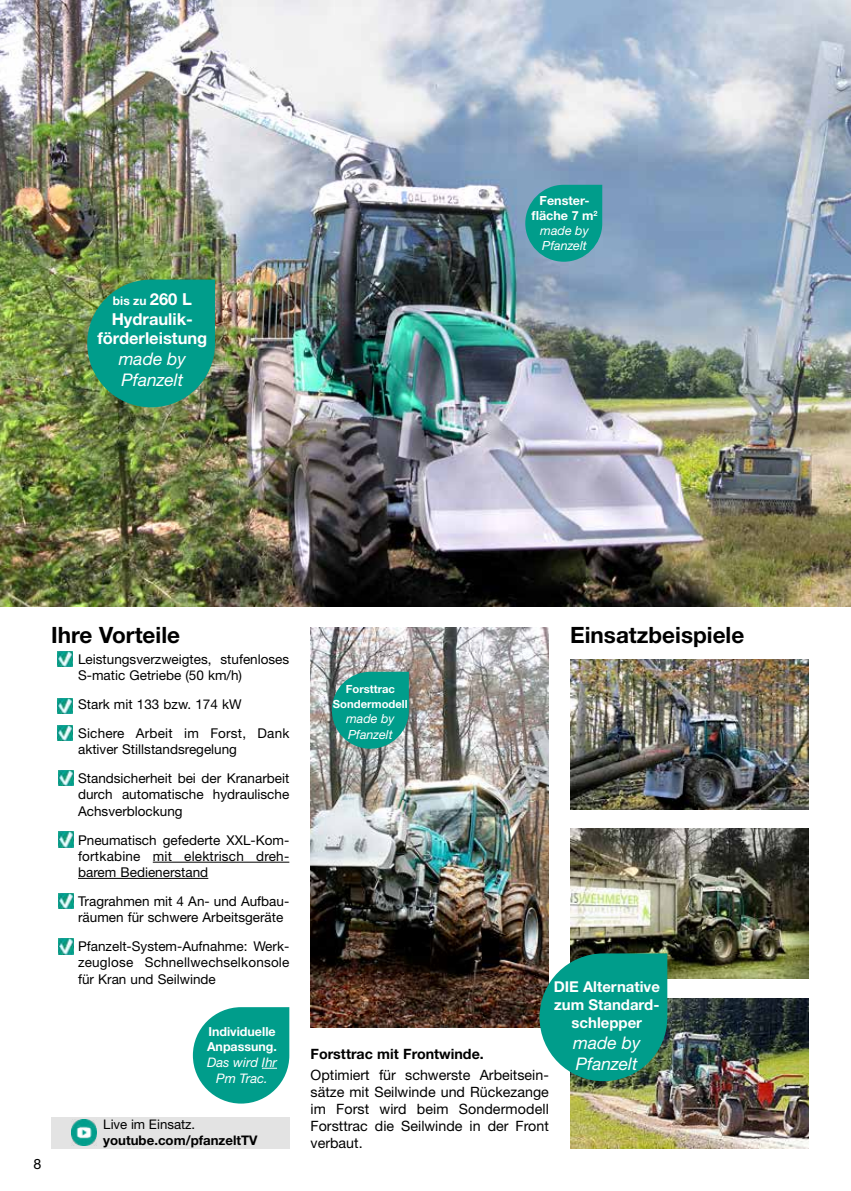
<style>
.page{position:relative;width:851px;height:1191px;background:#fff}
.page>*{position:absolute;margin:0;border:0;box-sizing:border-box;transform-origin:0 0}
.t1{font:700 22.5px "Helvetica Neue LT Pro";color:#000}
.t2{font:italic 17.4px/20.9px "Helvetica Neue LT Pro";color:#fff}
.t3{font:700 16.5px/19.8px "Helvetica Neue LT Pro";color:#fff;text-align:center}
.t4{font:700 15px/18px "Helvetica Neue LT Pro";color:#fff;text-align:center}
.t5{font:14.25px/17.1px "Helvetica Neue LT Pro";color:#000;text-align:justify}
.t6{font:700 14.25px "Helvetica Neue LT Pro";color:#000}
.t7{font:13.5px/16.2px "Helvetica Neue LT Pro";color:#000;text-align:justify}
.t8{font:700 13.2px "Helvetica Neue LT Pro";color:#000}
.t9{font:italic 13.2px/15.8px "Helvetica Neue LT Pro";color:#fff;text-align:center}
.t10{font:13.2px "Helvetica Neue LT Pro";color:#000}
.t11{font:700 12.6px/15.1px "Helvetica Neue LT Pro";color:#fff;text-align:center}
.t12{font:italic 12.6px/15.1px "Helvetica Neue LT Pro";color:#fff}
.t13{font:700 12.45px/15px "Helvetica Neue LT Pro";color:#fff}
.t14{font:700 12px "Helvetica Neue LT Pro";color:#fff}
.t15{font:700 11.25px/15.1px "Helvetica Neue LT Pro";color:#fff;text-align:center}
.s1{font-size:16.5px}
.s2{font-weight:400;font-style:italic}
</style>
<div class="page">
<img style="left:0;top:0;width:850px;height:606px">
<hr style="left:153px;top:862px;width:136px;height:1px;background:#000">
<hr style="left:78px;top:878px;width:130px;height:1px;background:#000">
<img style="left:57px;top:651px;width:15px;height:16px">
<img style="left:57px;top:725px;width:15px;height:15px">
<img style="left:57px;top:698px;width:15px;height:15px">
<img style="left:58px;top:770px;width:15px;height:15px">
<img style="left:58px;top:831px;width:15px;height:16px">
<img style="left:58px;top:893px;width:15px;height:15px">
<img style="left:58px;top:938px;width:15px;height:16px">
<svg style="left:87px;top:279px;width:128px;height:128px;background:#149980"></svg>
<img style="left:310px;top:627px;width:239px;height:400px">
<svg style="left:525px;top:185px;width:77px;height:77px;background:#169e94"></svg>
<svg style="left:332px;top:672px;width:77px;height:76px;background:#179c8c"></svg>
<svg style="left:193px;top:1007px;width:96px;height:96px;background:#28ac9d"></svg>
<img style="left:570px;top:998px;width:238px;height:150px">
<img style="left:570px;top:659px;width:238px;height:150px">
<img style="left:570px;top:828px;width:238px;height:151px">
<div style="left:51px;top:1116px;width:238px;height:32px;background:#e3e3e3"></div>
<img style="left:71px;top:1119px;width:26px;height:26px">
<svg style="left:539px;top:953px;width:128px;height:128px;background:#1b9c8b"></svg>
<p class="t14" style="left:113px;top:293px;width:80px">bis zu <span class="s1">260 L</span></p>
<p class="t3" style="left:97px;top:308px;width:111px">Hydraulik&shy;förderleistung</p>
<p class="t2" style="left:119px;top:348px;width:69px">made by<br>Pfanzelt</p>
<p class="t11" style="left:531px;top:193px;width:68px">Fenster&shy;fläche 7 m<sup>2 </sup><span class="s2">made by<br>Pfanzelt</span></p>
<h1 class="t1" style="left:51px;top:621px;width:130px">Ihre Vorteile</h1>
<p class="t7" style="left:78px;top:650px;width:213px;text-indent:-14px">• Leistungsverzweigtes, stufenloses<br>S-matic Getriebe (50 km/h)</p>
<p class="t7" style="left:65px;top:696px;width:178px">• Stark mit 133 bzw. 174 kW</p>
<p class="t7" style="left:78px;top:725px;width:213px;text-indent:-14px">• Sichere Arbeit im Forst, Dank aktiver Stillstandsregelung</p>
<p class="t7" style="left:78px;top:770px;width:213px;text-indent:-14px">• Standsicherheit bei der Kranarbeit durch automatische hydraulische Achsverblockung</p>
<p class="t7" style="left:78px;top:831px;width:213px;text-indent:-14px">• Pneumatisch gefederte XXL-Kom&shy;fortkabine mit elektrisch dreh&shy;barem Bedienerstand</p>
<p class="t7" style="left:65px;top:892px;width:226px;text-align:center">• Tragrahmen mit 4 An- und Aufbau&shy;räumen für schwere Arbeitsgeräte</p>
<p class="t7" style="left:78px;top:938px;width:213px;text-indent:-14px">• Pfanzelt-System-Aufnahme: Werk&shy;zeuglose Schnellwechselkonsole für Kran und Seilwinde</p>
<p class="t5" style="left:33px;top:1155px;width:9px">8</p>
<p class="t13" style="left:207px;top:1023px;width:71px">Individuelle<br>Anpassung.</p>
<p class="t9" style="left:207px;top:1054px;width:71px">Das wird Ihr<br>Pm Trac.</p>
<p class="t10" style="left:103px;top:1116px;width:93px">Live im Einsatz.</p>
<p class="t8" style="left:103px;top:1132px;width:156px">youtube.com/pfanzeltTV</p>
<p class="t15" style="left:333px;top:681px;width:76px">Forsttrac<br>Sondermodell</p>
<p class="t12" style="left:346px;top:711px;width:50px">made by<br>Pfanzelt</p>
<h1 class="t1" style="left:570px;top:621px;width:176px">Einsatzbeispiele</h1>
<p class="t4" style="left:553px;top:977px;width:108px">DIE Alternative zum Standard&shy;schlepper</p>
<p class="t2" style="left:573px;top:1032px;width:69px">made by<br>Pfanzelt</p>
<p class="t6" style="left:310px;top:1044px;width:175px">Forsttrac mit Frontwinde.</p>
<p class="t5" style="left:310px;top:1066px;width:240px">Optimiert für schwerste Arbeitsein&shy;sätze mit Seilwinde und Rückezange im Forst wird beim Sondermodell Forsttrac die Seilwinde in der Front verbaut.</p>
</div>
